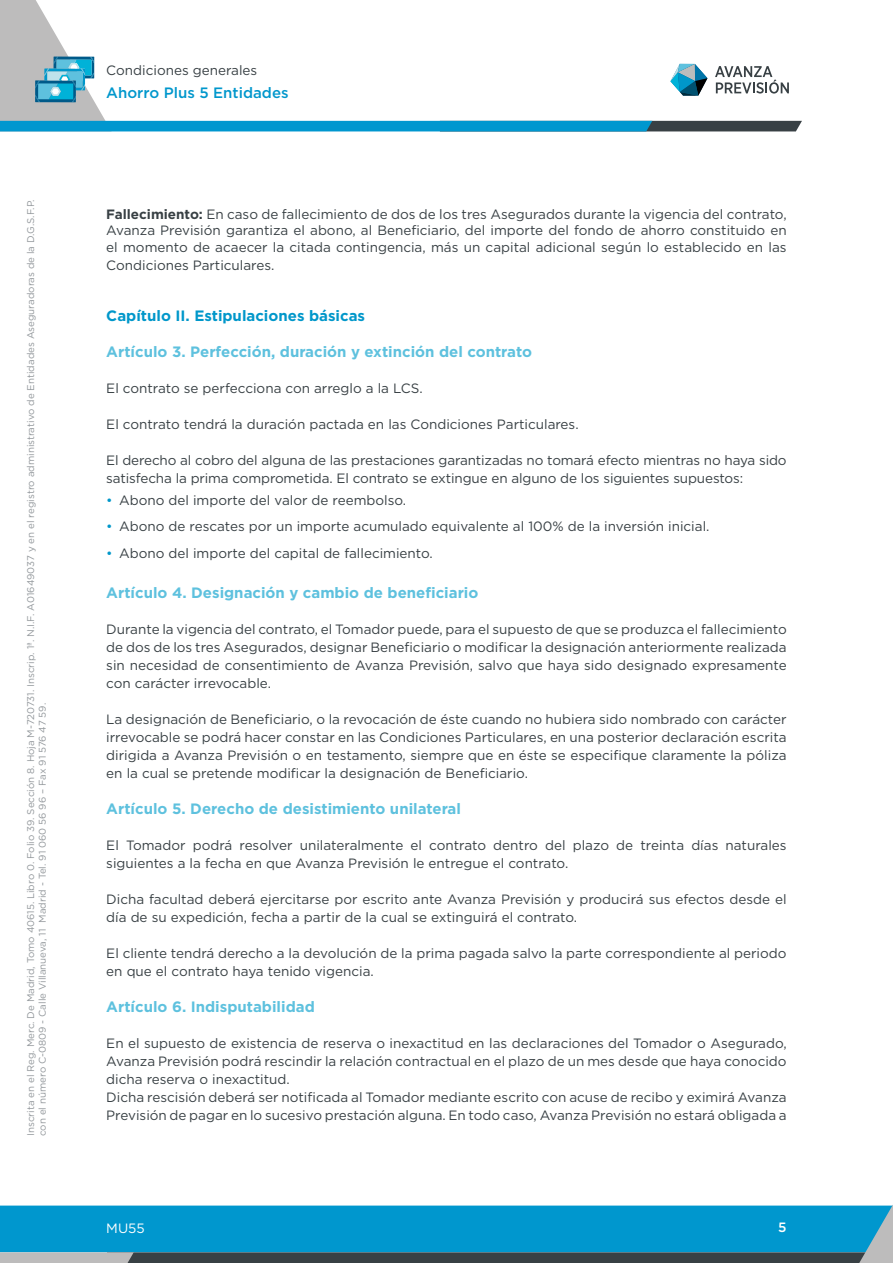
<style>
.page{position:relative;width:893px;height:1263px;background:#fff}
.page>*{position:absolute;margin:0;border:0;box-sizing:border-box;transform-origin:0 0}
.t1{font:700 15px "Gotham";color:#5ec1de}
.t2{font:700 15px "Gotham";color:#0097ca}
.t3{font:500 15px "Gotham";color:#0097cc}
.t4{font:13.5px/18px "Gotham";color:#384044}
.t5{font:13.5px "Gotham";color:#fff}
.t6{font:500 13.5px "Gotham";color:#fff}
.t7{font:9.75px/11.7px "Gotham";color:#92979b}
.s1{font-weight:700}
.s2{color:#0097ca}
</style>
<div class="page">
<svg style="left:0;top:1205px;width:893px;height:58px;background:#148db9"></svg>
<svg style="left:0;top:0;width:802px;height:131px"></svg>
<p class="t4" style="left:106px;top:61px;width:152px">Condiciones generales</p>
<p class="t3" style="left:106px;top:83px;width:184px">Ahorro Plus 5 Entidades</p>
<p class="t7" style="left:25px;top:1136px;width:938px;rotate:-90deg">Inscrita en el Reg. Merc. De Madrid, Tomo 40615. Libro 0. Folio 39. Sección 8. Hoja M-720731. Inscrip. 1ª. N.I.F. A01649037 y en el registro administrativo de Entidades Aseguradoras de la D.G.S.F.P. con el número C-0809 - Calle Villanueva, 11 Madrid - Tel. 91 060 56 96 – Fax 91 576 47 59.</p>
<p class="t4" style="left:106px;top:205px;width:682px;line-height:16.5px;text-align:justify"><span class="s1">Fallecimiento:</span> En caso de fallecimiento de dos de los tres Asegurados durante la vigencia del contrato, Avanza Previsión garantiza el abono, al Beneficiario, del importe del fondo de ahorro constituido en el momento de acaecer la citada contingencia, más un capital adicional según lo establecido en las</p>
<p class="t4" style="left:106px;top:256px;width:170px">Condiciones Particulares.</p>
<p class="t2" style="left:106px;top:305px;width:260px">Capítulo II. Estipulaciones básicas</p>
<p class="t1" style="left:106px;top:341px;width:427px">Artículo 3. Perfección, duración y extinción del contrato</p>
<p class="t4" style="left:106px;top:379px;width:318px">El contrato se perfecciona con arreglo a la LCS.</p>
<p class="t4" style="left:106px;top:415px;width:474px">El contrato tendrá la duración pactada en las Condiciones Particulares.</p>
<p class="t4" style="left:106px;top:451px;width:682px">El derecho al cobro del alguna de las prestaciones garantizadas no tomará efecto mientras no haya sido satisfecha la prima comprometida. El contrato se extingue en alguno de los siguientes supuestos:</p>
<p class="t4" style="left:106px;top:491px;width:301px"><span class="s2">•</span> Abono del importe del valor de reembolso.</p>
<p class="t4" style="left:106px;top:517px;width:605px"><span class="s2">•</span> Abono de rescates por un importe acumulado equivalente al 100% de la inversión inicial.</p>
<p class="t4" style="left:106px;top:544px;width:328px"><span class="s2">•</span> Abono del importe del capital de fallecimiento.</p>
<p class="t1" style="left:106px;top:583px;width:374px">Artículo 4. Designación y cambio de beneficiario</p>
<p class="t4" style="left:106px;top:620px;width:682px;text-align:justify">Durante la vigencia del contrato, el Tomador puede, para el supuesto de que se produzca el fallecimiento de dos de los tres Asegurados, designar Beneficiario o modificar la designación anteriormente realizada sin necesidad de consentimiento de Avanza Previsión, salvo que haya sido designado expresamente con carácter irrevocable.</p>
<p class="t4" style="left:106px;top:710px;width:682px;text-align:justify">La designación de Beneficiario, o la revocación de éste cuando no hubiera sido nombrado con carácter irrevocable se podrá hacer constar en las Condiciones Particulares, en una posterior declaración escrita dirigida a Avanza Previsión o en testamento, siempre que en éste se especifique claramente la póliza en la cual se pretende modificar la designación de Beneficiario.</p>
<p class="t1" style="left:106px;top:799px;width:356px">Artículo 5. Derecho de desistimiento unilateral</p>
<p class="t4" style="left:106px;top:836px;width:682px">El Tomador podrá resolver unilateralmente el contrato dentro del plazo de treinta días naturales siguientes a la fecha en que Avanza Previsión le entregue el contrato.</p>
<p class="t4" style="left:106px;top:890px;width:682px">Dicha facultad deberá ejercitarse por escrito ante Avanza Previsión y producirá sus efectos desde el día de su expedición, fecha a partir de la cual se extinguirá el contrato.</p>
<p class="t4" style="left:106px;top:944px;width:682px">El cliente tendrá derecho a la devolución de la prima pagada salvo la parte correspondiente al periodo en que el contrato haya tenido vigencia.</p>
<p class="t1" style="left:106px;top:997px;width:210px">Artículo 6. Indisputabilidad</p>
<p class="t4" style="left:106px;top:1034px;width:682px">En el supuesto de existencia de reserva o inexactitud en las declaraciones del Tomador o Asegurado, Avanza Previsión podrá rescindir la relación contractual en el plazo de un mes desde que haya conocido dicha reserva o inexactitud.<br>Dicha rescisión deberá ser notificada al Tomador mediante escrito con acuse de recibo y eximirá Avanza Previsión de pagar en lo sucesivo prestación alguna. En todo caso, Avanza Previsión no estará obligada a</p>
<p class="t5" style="left:106px;top:1219px;width:40px">MU55</p>
<p class="t6" style="left:778px;top:1218px;width:10px">5</p>
</div>
